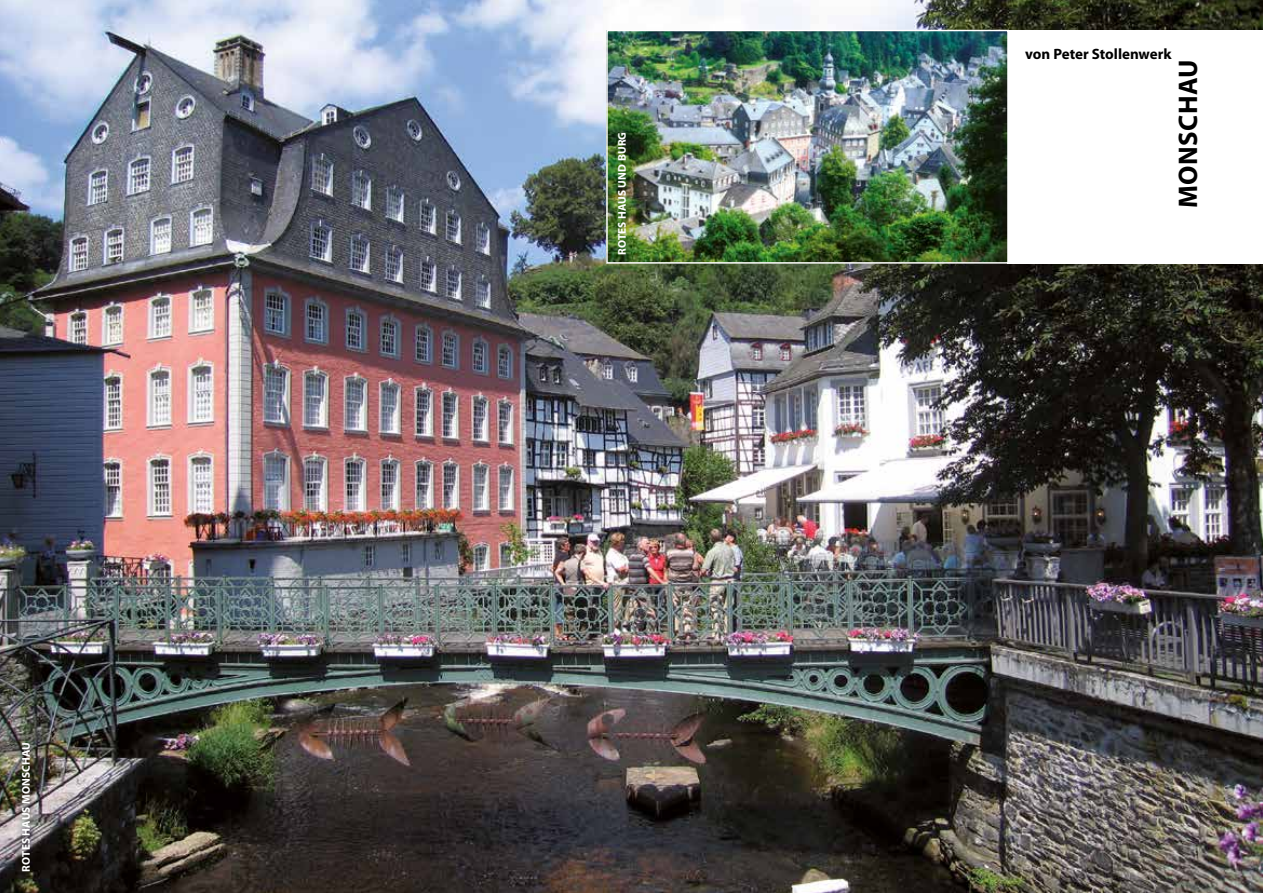
<style>
.page{position:relative;width:1263px;height:893px;background:#fff}
.page>*{position:absolute;margin:0;border:0;box-sizing:border-box;transform-origin:0 0}
.t1{font:700 27px "Myriad Pro";letter-spacing:.02em;color:#000}
.t2{font:700 15px "Myriad Pro";color:#000}
.t3{font:700 11.25px "Myriad Pro";letter-spacing:.02em;color:#fff}
</style>
<div class="page">
<img style="left:0;top:0;width:1263px;height:893px">
<div style="left:1008px;top:30px;width:255px;height:234px;background:#fff"></div>
<img style="left:609px;top:33px;width:397px;height:228px">
<div style="left:606px;top:30px;width:403px;height:234px;border:2px solid #fff"></div>
<div style="left:15px;top:743px;width:24px;height:145px;background:#000;opacity:.75"></div>
<p class="t3" style="left:20px;top:872px;width:131px;rotate:-90deg">ROTES HAUS MONSCHAU</p>
<p class="t3" style="left:616px;top:255px;width:125px;rotate:-90deg">ROTES HAUS UND BURG</p>
<h2 class="t2" style="left:1025px;top:46px;width:148px">von Peter Stollenwerk</h2>
<h1 class="t1" style="left:1173px;top:208px;width:151px;rotate:-90deg">MONSCHAU</h1>
</div>
